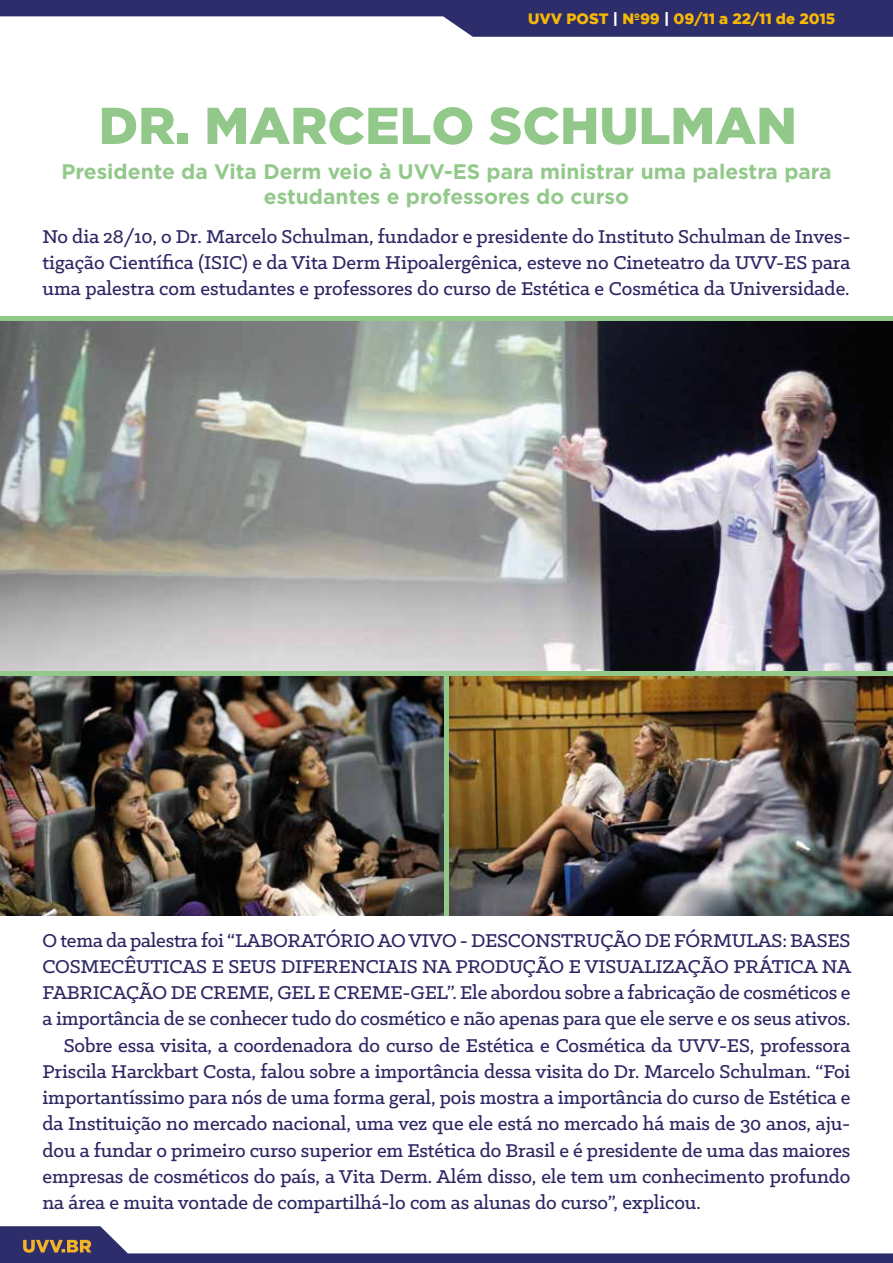
<style>
.page{position:relative;width:893px;height:1263px;background:#fff}
.page>*{position:absolute;margin:0;border:0;box-sizing:border-box;transform-origin:0 0}
.t1{font:900 51.6px "Gotham";color:#93c88b}
.t2{font:500 21px/26.2px "Klinic Slab";letter-spacing:-.005em;color:#2c2763;text-align:justify}
.t3{font:700 21px/25.2px "Gotham";color:#93c88b;text-align:center}
.t4{font:900 15px "Gotham";color:#f6b705}
.s1{color:#fff}
</style>
<div class="page">
<img style="left:0;top:321px;width:893px;height:350px">
<svg style="left:0;top:0;width:893px;height:37px"></svg>
<svg style="left:0;top:1226px;width:893px;height:37px"></svg>
<div style="left:0;top:316px;width:893px;height:5px;background:#93c88b"></div>
<img style="left:0;top:676px;width:893px;height:239px">
<div style="left:444px;top:674px;width:5px;height:242px;background:#93c88b"></div>
<div style="left:0;top:671px;width:893px;height:5px;background:#93c88b"></div>
<p class="t4" style="left:528px;top:10px;width:309px">UVV POST <span class="s1">|</span> Nº99 <span class="s1">|</span> 09/11 a 22/11 de 2015</p>
<h1 class="t1" style="left:99px;top:96px;width:700px">DR. MARCELO SCHULMAN</h1>
<p class="t3" style="left:61px;top:158px;width:772px">Presidente da Vita Derm veio à UVV-ES para ministrar uma palestra para estudantes e professores do curso</p>
<p class="t2" style="left:43px;top:223px;width:809px">No dia 28/10, o Dr. Marcelo Schulman, fundador e presidente do Instituto Schulman de Inves&shy;tigação Científica (ISIC) e da Vita Derm Hipoalergênica, esteve no Cineteatro da UVV-ES para uma palestra com estudantes e professores do curso de Estética e Cosmética da Universidade.</p>
<p class="t2" style="left:43px;top:926px;width:809px">O tema da palestra foi “LABORATÓRIO AO VIVO - DESCONSTRUÇÃO DE FÓRMULAS: BASES</p>
<p class="t2" style="left:43px;top:953px;width:810px">COSMECÊUTICAS E SEUS DIFERENCIAIS NA PRODUÇÃO E VISUALIZAÇÃO PRÁTICA NA</p>
<p class="t2" style="left:43px;top:979px;width:809px">FABRICAÇÃO DE CREME, GEL E CREME-GEL”. Ele abordou sobre a fabricação de cosméticos e</p>
<p class="t2" style="left:43px;top:1005px;width:809px">a importância de se conhecer tudo do cosmético e não apenas para que ele serve e os seus ativos.</p>
<p class="t2" style="left:64px;top:1031px;width:788px">Sobre essa visita, a coordenadora do curso de Estética e Cosmética da UVV-ES, professora</p>
<p class="t2" style="left:43px;top:1058px;width:809px">Priscila Harckbart Costa, falou sobre a importância dessa visita do Dr. Marcelo Schulman. “Foi</p>
<p class="t2" style="left:43px;top:1084px;width:809px">importantíssimo para nós de uma forma geral, pois mostra a importância do curso de Estética e</p>
<p class="t2" style="left:43px;top:1110px;width:809px">da Instituição no mercado nacional, uma vez que ele está no mercado há mais de 30 anos, aju-</p>
<p class="t2" style="left:43px;top:1136px;width:809px">dou a fundar o primeiro curso superior em Estética do Brasil e é presidente de uma das maiores</p>
<p class="t2" style="left:43px;top:1163px;width:809px">empresas de cosméticos do país, a Vita Derm. Além disso, ele tem um conhecimento profundo</p>
<p class="t2" style="left:43px;top:1189px;width:660px">na área e muita vontade de compartilhá-lo com as alunas do curso”, explicou.</p>
</div>
